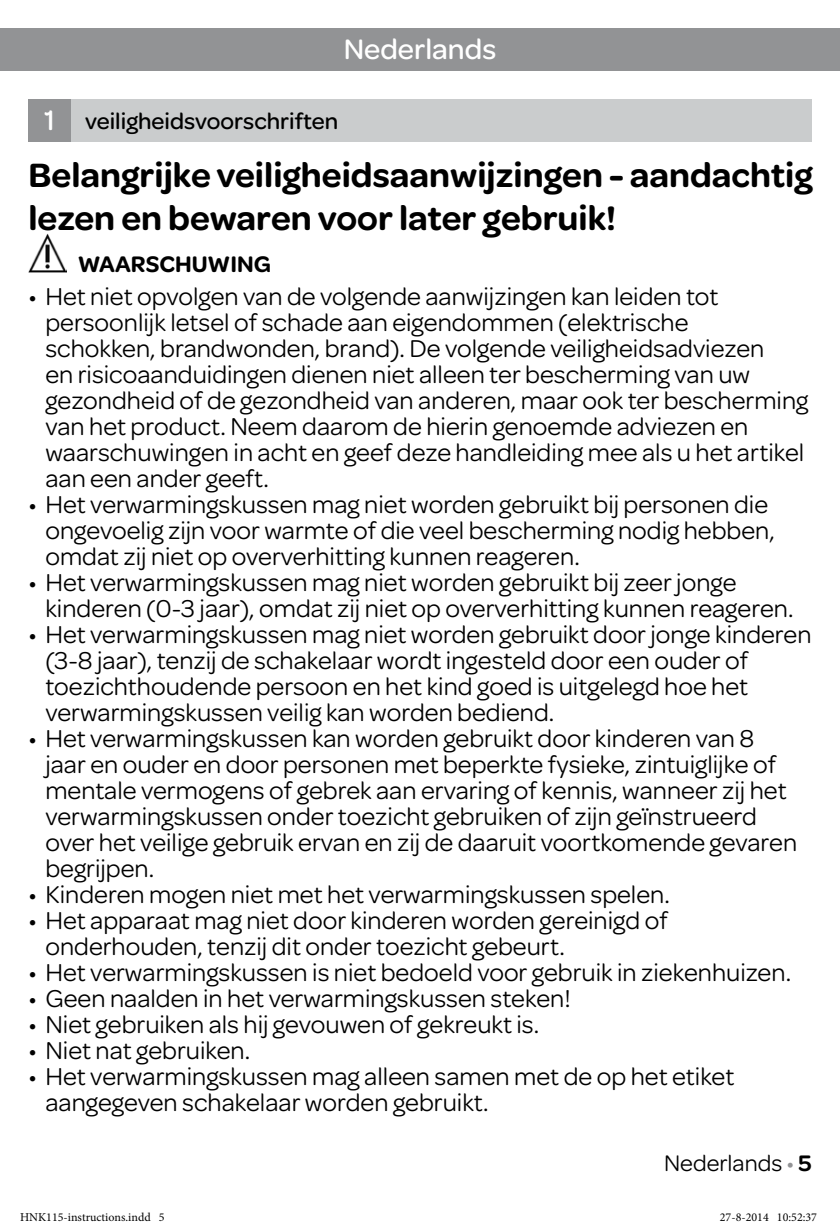
<style>
.page{position:relative;width:840px;height:1227px;background:#fff}
.page>*{position:absolute;margin:0;border:0;box-sizing:border-box;transform-origin:0 0}
.t1{font:600 36px/43.2px "Omnes";color:#000}
.t2{font:500 30px "Omnes";color:#fff}
.t3{font:26px/26px "Omnes";color:#000}
.t4{font:500 24px "Omnes";color:#000}
.t5{font:600 24px "Omnes";color:#000}
.t6{font:24px "Omnes";color:#000}
.t7{font:12px "Minion Pro";color:#000}
.s1{font-size:30px;color:#fff}
.s2{color:#929395}
.s3{font-weight:600}
</style>
<div class="page">
<div style="left:0;top:28px;width:839px;height:43px;background:#929395"></div>
<div style="left:57px;top:99px;width:754px;height:43px;background:#cacccd"></div>
<div style="left:28px;top:99px;width:43px;height:43px;background:#929395"></div>
<img style="left:28px;top:234px;width:39px;height:39px">
<p class="t2" style="left:343px;top:29px;width:154px">Nederlands</p>
<p class="t4" style="left:44px;top:104px;width:295px"><span class="s1">1</span> veiligheidsvoorschriften</p>
<h1 class="t1" style="left:28px;top:151px;width:785px">Belangrijke veiligheidsaanwijzingen - aandachtig lezen en bewaren voor later gebruik!</h1>
<p class="t5" style="left:78px;top:247px;width:195px">WAARSCHUWING</p>
<p class="t3" style="left:45px;top:282px;width:764px;text-indent:-17px">• Het niet opvolgen van de volgende aanwijzingen kan leiden tot persoonlijk letsel of schade aan eigendommen (elektrische<br>schokken, brandwonden, brand). De volgende veiligheidsadviezen<br>en risicoaanduidingen dienen niet alleen ter bescherming van uw gezondheid of de gezondheid van anderen, maar ook ter bescherming van het product. Neem daarom de hierin genoemde adviezen en waarschuwingen in acht en geef deze handleiding mee als u het artikel aan een ander geeft.</p>
<p class="t3" style="left:45px;top:490px;width:730px;text-indent:-17px">• Het verwarmingskussen mag niet worden gebruikt bij personen die ongevoelig zijn voor warmte of die veel bescherming nodig hebben, omdat zij niet op oververhitting kunnen reageren.</p>
<p class="t3" style="left:45px;top:568px;width:749px;text-indent:-17px">• Het verwarmingskussen mag niet worden gebruikt bij zeer jonge kinderen (0-3 jaar), omdat zij niet op oververhitting kunnen reageren.</p>
<p class="t3" style="left:45px;top:620px;width:767px;text-indent:-17px">• Het verwarmingskussen mag niet worden gebruikt door jonge kinderen (3-8 jaar), tenzij de schakelaar wordt ingesteld door een ouder of toezichthoudende persoon en het kind goed is uitgelegd hoe het verwarmingskussen veilig kan worden bediend.</p>
<p class="t3" style="left:45px;top:724px;width:753px;text-indent:-17px">• Het verwarmingskussen kan worden gebruikt door kinderen van 8 jaar en ouder en door personen met beperkte fysieke, zintuiglijke of mentale vermogens of gebrek aan ervaring of kennis, wanneer zij het verwarmingskussen onder toezicht gebruiken of zijn geïnstrueerd over het veilige gebruik ervan en zij de daaruit voortkomende gevaren begrijpen.</p>
<p class="t3" style="left:28px;top:880px;width:642px">• Kinderen mogen niet met het verwarmingskussen spelen.</p>
<p class="t3" style="left:45px;top:906px;width:623px;text-indent:-17px">• Het apparaat mag niet door kinderen worden gereinigd of onderhouden, tenzij dit onder toezicht gebeurt.</p>
<p class="t3" style="left:28px;top:958px;width:763px">• Het verwarmingskussen is niet bedoeld voor gebruik in ziekenhuizen.</p>
<p class="t3" style="left:28px;top:984px;width:543px">• Geen naalden in het verwarmingskussen steken!</p>
<p class="t3" style="left:28px;top:1010px;width:512px">• Niet gebruiken als hij gevouwen of gekreukt is.</p>
<p class="t3" style="left:28px;top:1036px;width:223px">• Niet nat gebruiken.</p>
<p class="t3" style="left:45px;top:1062px;width:690px;text-indent:-17px">• Het verwarmingskussen mag alleen samen met de op het etiket aangegeven schakelaar worden gebruikt.</p>
<p class="t6" style="left:663px;top:1146px;width:149px">Nederlands <span class="s2">•</span> <span class="s3">5</span></p>
<p class="t7" style="left:20px;top:1209px;width:146px">HNK115-instructions.indd 5</p>
<p class="t7" style="left:719px;top:1209px;width:99px">27-8-2014 10:52:37</p>
</div>
